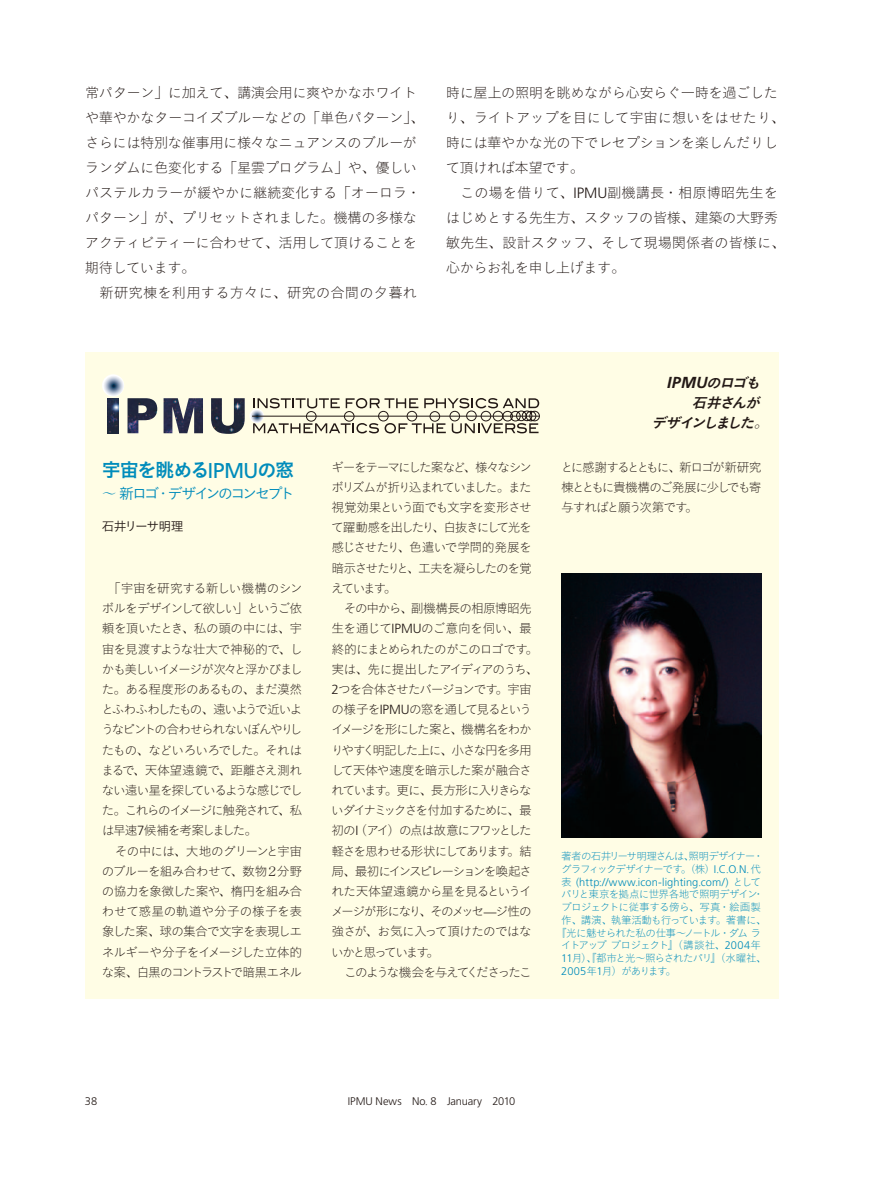
<style>
.page{position:relative;width:893px;height:1191px;background:#fff}
.page>*{position:absolute;margin:0;border:0;box-sizing:border-box;transform-origin:0 0}
.t1{font:19.2px "Koburina Go Std W6";letter-spacing:-.07em;color:#008cbb}
.t2{font:italic 700 15.9px "Frutiger LT Std";color:#231916}
.t3{font:14.85px "Koburina Go Std W3";letter-spacing:-.16em;color:#008cbb}
.t4{font:14.4px/25px "Koburina Go Std W1";letter-spacing:-.035em;color:#231916}
.t5{font:14.4px/25px "Koburina Go Std W1";letter-spacing:-.015em;color:#231916}
.t6{font:14.4px "Koburina Go Std W1";letter-spacing:.01em;color:#231916}
.t7{font:italic 14.1px/20.2px "Koburina Go Std W6";color:#231916}
.t8{font:12.75px/20.2px "Koburina Go Std W1";letter-spacing:-.11em;color:#231916;text-align:justify}
.t9{font:12.75px "Koburina Go Std W1";letter-spacing:-.15em;color:#231916}
.t10{font:12.75px "Koburina Go Std W3";letter-spacing:-.08em;color:#231916}
.t11{font:300 11.1px "Frutiger LT Std";letter-spacing:.01em;color:#008cbb}
.t12{font:300 11.1px "Frutiger LT Std";letter-spacing:-.005em;color:#231916}
.t13{font:10.65px "Koburina Go Std W1";letter-spacing:-.085em;color:#008cbb}
.t14{font:10.65px/12.8px "Koburina Go Std W1";letter-spacing:-.115em;color:#008cbb}
.t15{font:10.65px "Koburina Go Std W1";letter-spacing:-.065em;color:#008cbb}
.t16{font:10.65px "Koburina Go Std W1";letter-spacing:-.105em;color:#008cbb}
.s1{font-family:"Ryumin Pro";font-weight:300}
.s2{font-family:"Frutiger LT Std";font-weight:300;font-size:14.85px}
.s3{font-family:"Koburina Go Std W6";font-weight:400;font-size:14.1px}
.s4{font-family:"Ryumin Pro"}
.s5{font-family:"Frutiger LT Std";font-size:21.45px}
.s6{font-family:"Frutiger LT Std";font-weight:300;font-size:13.2px}
.s7{font-family:"Frutiger LT Std";font-weight:300;font-size:11.1px}
.s8{font-family:"Koburina Go Std W1";font-weight:400;font-size:10.65px}
.s9{font-family:"Ryumin Pro";font-size:10.65px}
</style>
<div class="page">
<div style="left:85px;top:352px;width:693px;height:647px;background:#fffde5"></div>
<img style="left:561px;top:573px;width:200px;height:265px">
<svg style="left:253px;top:398px;width:287px;height:35px"></svg>
<svg style="left:249px;top:408px;width:15px;height:15px"></svg>
<hr style="left:252px;top:416px;width:288px;height:1px;background:#231916">
<img style="left:211px;top:398px;width:34px;height:36px">
<img style="left:108px;top:398px;width:11px;height:35px">
<img style="left:128px;top:398px;width:29px;height:35px">
<img style="left:164px;top:398px;width:39px;height:35px">
<svg style="left:102px;top:374px;width:22px;height:22px"></svg>
<p class="t4" style="left:85px;top:79px;width:341px">常パターン<span class="s1">」</span>に加えて<span class="s1">、</span>講演会用に爽やかなホワイトや華やかなターコイズブルーなどの<span class="s1">「</span>単色パターン<span class="s1">」、</span>さらには特別な催事用に様々なニュアンスのブルーがランダムに色変化する<span class="s1">「</span>星雲プログラム<span class="s1">」</span>や<span class="s1">、</span>優しいパステルカラーが緩やかに継続変化する<span class="s1">「</span>オーロラ<span class="s1">・</span>パターン<span class="s1">」</span>が<span class="s1">、</span>プリセットされました<span class="s1">。</span>機構の多様なアクティビティーに合わせて<span class="s1">、</span>活用して頂けることを期待しています<span class="s1">。</span></p>
<p class="t6" style="left:100px;top:281px;width:319px">新研究棟を利用する方々に<span class="s1">、</span>研究の合間の夕暮れ</p>
<p class="t4" style="left:446px;top:79px;width:341px">時に屋上の照明を眺めながら心安らぐ一時を過ごしたり<span class="s1">、</span>ライトアップを目にして宇宙に想いをはせたり<span class="s1">、</span>時には華やかな光の下でレセプションを楽しんだりして頂ければ本望です<span class="s1">。</span></p>
<p class="t5" style="left:446px;top:179px;width:341px;text-indent:14px">この場を借りて<span class="s1">、</span><span class="s2">IPMU</span>副機講長<span class="s1">・</span>相原博昭先生をはじめとする先生方<span class="s1">、</span>スタッフの皆様<span class="s1">、</span>建築の大野秀敏先生<span class="s1">、</span>設計スタッフ<span class="s1">、</span>そして現場関係者の皆様に<span class="s1">、</span>心からお礼を申し上げます<span class="s1">。</span></p>
<p class="t2" style="left:667px;top:373px;width:100px">IPMU<span class="s3">のロゴも</span></p>
<p class="t7" style="left:651px;top:393px;width:123px;text-indent:40px">石井さんがデザインしました<span class="s4">。</span></p>
<h1 class="t1" style="left:102px;top:455px;width:194px">宇宙を眺める<span class="s5">IPMU</span>の窓</h1>
<p class="t3" style="left:102px;top:482px;width:194px"><span class="s1">～</span>新ロゴ<span class="s1">・</span>デザインのコンセプト</p>
<p class="t10" style="left:102px;top:517px;width:83px">石井リーサ明理</p>
<p class="t8" style="left:102px;top:577px;width:202px;text-indent:6px"><span class="s1">「</span>宇宙を研究する新しい機構のシンボルをデザインして欲しい<span class="s1">」</span>というご依頼を頂いたとき<span class="s1">、</span>私の頭の中には<span class="s1">、</span>宇宙を見渡すような壮大で神秘的で<span class="s1">、</span>しかも美しいイメージが次々と浮かびました<span class="s1">。</span>ある程度形のあるもの<span class="s1">、</span>まだ漠然とふわふわしたもの<span class="s1">、</span>遠いようで近いようなピントの合わせられないぼんやりしたもの<span class="s1">、</span>などいろいろでした<span class="s1">。</span>それはまるで<span class="s1">、</span>天体望遠鏡で<span class="s1">、</span>距離さえ測れない遠い星を探しているような感じでした<span class="s1">。</span>これらのイメージに触発されて<span class="s1">、</span>私は早速<span class="s6">7</span>候補を考案しました<span class="s1">。</span></p>
<p class="t8" style="left:102px;top:840px;width:202px;text-indent:13px">その中には<span class="s1">、</span>大地のグリーンと宇宙のブルーを組み合わせて<span class="s1">、</span>数物<span class="s1">２</span>分野の協力を象徴した案や<span class="s1">、</span>楕円を組み合わせて惑星の軌道や分子の様子を表象した案<span class="s1">、</span>球の集合で文字を表現しエネルギーや分子をイメージした立体的な案<span class="s1">、</span>白黒のコントラストで暗黒エネル</p>
<p class="t8" style="left:331px;top:456px;width:202px">ギーをテーマにした案など<span class="s1">、</span>様々なシンボリズムが折り込まれていました<span class="s1">。</span>また視覚効果という面でも文字を変形させて躍動感を出したり<span class="s1">、</span>白抜きにして光を感じさせたり<span class="s1">、</span>色遣いで学問的発展を暗示させたりと<span class="s1">、</span>工夫を凝らしたのを覚えています<span class="s1">。</span></p>
<p class="t8" style="left:331px;top:597px;width:209px;text-align:left;text-indent:13px">その中から<span class="s1">、</span>副機構長の相原博昭先生を通じて<span class="s6">IPMU</span>のご意向を伺い<span class="s1">、</span>最終的にまとめられたのがこのロゴです<span class="s1">。</span>実は<span class="s1">、</span>先に提出したアイディアのうち<span class="s1">、<br></span><span class="s6">2</span>つを合体させたバージョンです<span class="s1">。</span>宇宙の様子を<span class="s6">IPMU</span>の窓を通して見るというイメージを形にした案と<span class="s1">、</span>機構名をわかりやすく明記した上に<span class="s1">、</span>小さな円を多用して天体や速度を暗示した案が融合されています<span class="s1">。</span>更に<span class="s1">、</span>長方形に入りきらないダイナミックさを付加するために<span class="s1">、</span>最初の<span class="s1">（</span><span class="s6">I</span> アイ<span class="s1">）</span>の点は故意にフワッとした軽さを思わせる形状にしてあります<span class="s1">。</span>結局<span class="s1">、</span>最初にインスピレーションを喚起された天体望遠鏡から星を見るというイメージが形になり<span class="s1">、</span>そのメッセ<span class="s1">̶</span>ジ性の強さが<span class="s1">、</span>お気に入って頂けたのではないかと思っています<span class="s1">。</span></p>
<p class="t9" style="left:344px;top:962px;width:189px">このような機会を与えてくださったこ</p>
<p class="t8" style="left:561px;top:456px;width:202px">とに感謝するとともに<span class="s1">、</span>新ロゴが新研究棟とともに貴機構のご発展に少しでも寄与すればと願う次第です<span class="s1">。</span></p>
<p class="t14" style="left:561px;top:849px;width:204px">著者の石井リーサ明理さんは<span class="s1">、</span>照明デザイナー<span class="s1">・</span>グラフィックデザイナーです<span class="s1">。（</span>株<span class="s1">）</span><span class="s7">I</span><span class="s1">.</span><span class="s7">C</span><span class="s1">.</span><span class="s7">O</span><span class="s1">.</span><span class="s7">N</span><span class="s1">.</span> 代</p>
<p class="t11" style="left:561px;top:875px;width:201px"><span class="s8">表</span> (http<span class="s9">:</span>//www<span class="s9">.</span>icon-lighting<span class="s9">.</span>com/) <span class="s8">として</span></p>
<p class="t15" style="left:561px;top:886px;width:204px">パリと東京を拠点に世界各地で照明デザイン<span class="s1">・</span></p>
<p class="t15" style="left:561px;top:899px;width:201px">プロジェクトに従事する傍ら<span class="s1">、</span>写真<span class="s1">・</span>絵画製</p>
<p class="t13" style="left:561px;top:912px;width:207px">作<span class="s1">、</span>講演<span class="s1">、</span>執筆活動も行っています<span class="s1">。</span>著書に<span class="s1">、</span></p>
<p class="t13" style="left:556px;top:924px;width:207px"><span class="s1">『</span>光に魅せられた私の仕事<span class="s1">～</span>ノートル<span class="s1">・</span>ダムラ</p>
<p class="t13" style="left:561px;top:937px;width:201px">イトアッププロジェクト<span class="s1">』（</span>講談社<span class="s1">、</span><span class="s7">2004</span>年</p>
<p class="t16" style="left:561px;top:950px;width:207px"><span class="s7">11</span>月<span class="s1">）『、</span>都市と光<span class="s1">～</span>照らされたパリ<span class="s1">』（</span>水曜社<span class="s1">、</span></p>
<p class="t13" style="left:561px;top:963px;width:116px"><span class="s7">2005</span>年<span class="s7">1</span>月<span class="s1">）</span>があります<span class="s1">。</span></p>
<p class="t12" style="left:85px;top:1094px;width:14px">38</p>
<p class="t12" style="left:348px;top:1094px;width:169px">IPMU News No<span class="s9">.</span> 8 January 2010</p>
</div>
